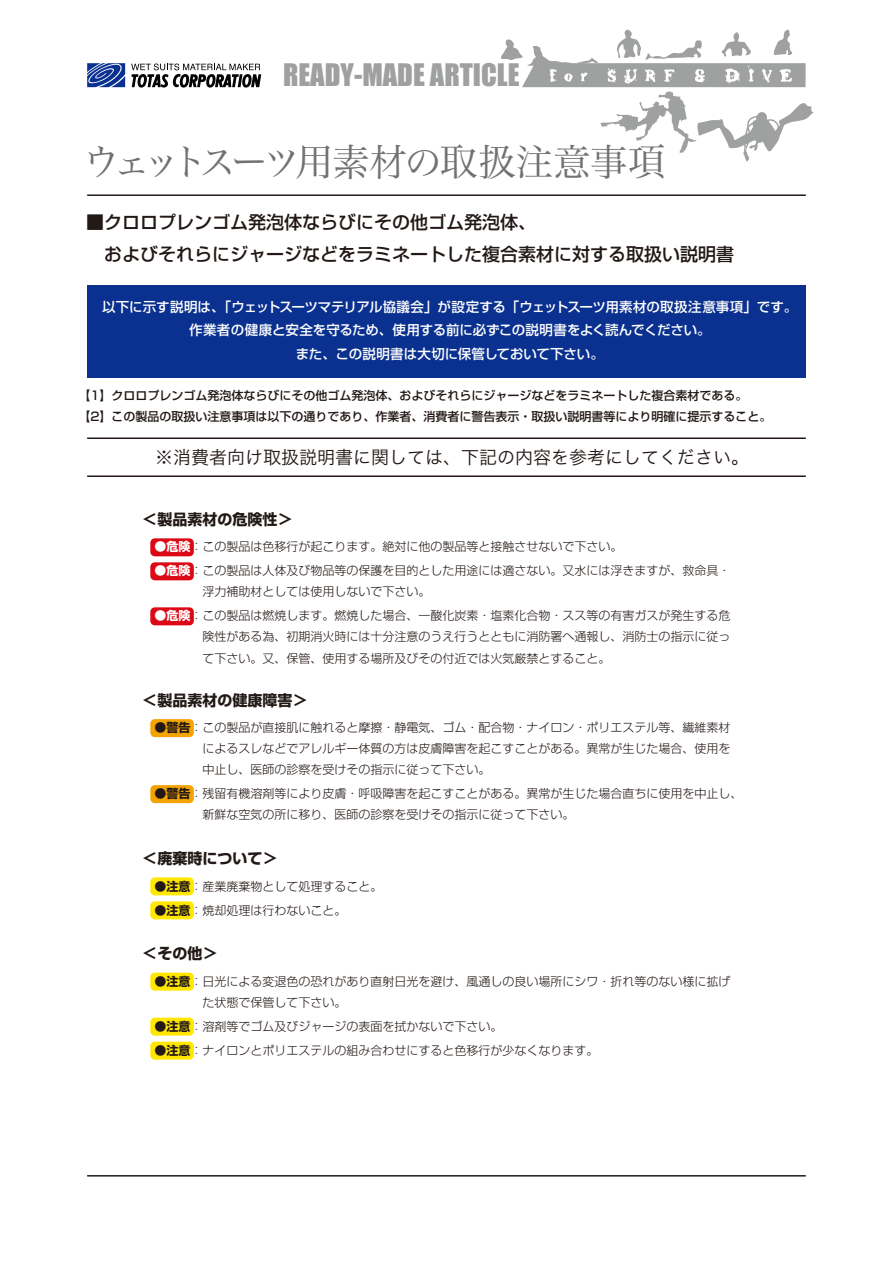
<style>
.page{position:relative;width:893px;height:1263px;background:#fff}
.page>*{position:absolute;margin:0;border:0;box-sizing:border-box;transform-origin:0 0}
.t1{font:37.5px "Hira Min Pro W3";letter-spacing:-.06em;color:#727171}
.t2{font:28.5px "Impact";color:#9fa0a0}
.t3{font:500 18px/31.5px "Shin Go Pro";color:#221815}
.t4{font:18px "Hira Kaku Pro W3";color:#221815}
.t5{font:700 15px "Shin Go Pro";color:#221815}
.t6{font:500 13.5px/23.7px "Shin Go Pro";letter-spacing:-.005em;color:#fff;text-align:center}
.t7{font:300 12px/21px "Shin Go Pro";color:#221815}
.t8{font:500 12px/21px "Shin Go Pro";color:#221815}
.s1{font-weight:700;color:#fff}
.s2{font-weight:700}
</style>
<div class="page">
<svg style="left:131px;top:64px;width:130px;height:24px"></svg>
<svg style="left:87px;top:63px;width:38px;height:24px"></svg>
<svg style="left:501px;top:29px;width:313px;height:133px"></svg>
<div style="left:150px;top:538px;width:44px;height:18px;background:#dd0816;border-radius:4px"></div>
<div style="left:150px;top:562px;width:44px;height:18px;background:#dd0816;border-radius:4px"></div>
<div style="left:150px;top:607px;width:44px;height:18px;background:#dd0816;border-radius:4px"></div>
<div style="left:150px;top:719px;width:44px;height:18px;background:#f4a400;border-radius:4px"></div>
<div style="left:150px;top:785px;width:44px;height:18px;background:#f4a400;border-radius:4px"></div>
<div style="left:150px;top:877px;width:44px;height:18px;background:#ffe700;border-radius:4px"></div>
<div style="left:150px;top:901px;width:44px;height:18px;background:#ffe700;border-radius:4px"></div>
<div style="left:150px;top:973px;width:44px;height:18px;background:#ffe700;border-radius:4px"></div>
<div style="left:150px;top:1042px;width:44px;height:18px;background:#ffe700;border-radius:4px"></div>
<div style="left:150px;top:1018px;width:44px;height:18px;background:#ffe700;border-radius:4px"></div>
<hr style="left:87px;top:194px;width:719px;height:2px;background:#221815">
<hr style="left:87px;top:437px;width:719px;height:2px;background:#221815">
<hr style="left:87px;top:475px;width:719px;height:2px;background:#221815">
<div style="left:87px;top:285px;width:719px;height:92px;background:#0b3190"></div>
<hr style="left:87px;top:1175px;width:719px;height:1px;background:#221815">
<h2 class="t2" style="left:283px;top:53px;width:238px">READY-MADE ARTICLE</h2>
<h1 class="t1" style="left:83px;top:130px;width:584px">ウェットスーツ用素材の取扱注意事項</h1>
<h3 class="t3" style="left:86px;top:204px;width:649px">■クロロプレンゴム発泡体ならびにその他ゴム発泡体、<br>　およびそれらにジャージなどをラミネートした複合素材に対する取扱い説明書</h3>
<p class="t6" style="left:102px;top:293px;width:697px">以下に示す説明は、「ウェットスーツマテリアル協議会」が設定する「ウェットスーツ用素材の取扱注意事項」です。作業者の健康と安全を守るため、使用する前に必ずこの説明書をよく読んでください。<br>また、この説明書は大切に保管しておいて下さい。</p>
<p class="t8" style="left:78px;top:383px;width:695px">【1】クロロプレンゴム発泡体ならびにその他ゴム発泡体、およびそれらにジャージなどをラミネートした複合素材である。【2】この製品の取扱い注意事項は以下の通りであり、作業者、消費者に警告表示・取扱い説明書等により明確に提示すること。</p>
<h3 class="t4" style="left:155px;top:441px;width:595px">※消費者向け取扱説明書に関しては、下記の内容を参考にしてください。</h3>
<p class="t5" style="left:142px;top:507px;width:151px">＜製品素材の危険性＞</p>
<p class="t7" style="left:154px;top:535px;width:469px"><span class="s1">●危険</span>：この製品は色移行が起こります。絶対に他の製品等と接触させないで下さい。</p>
<p class="t7" style="left:202px;top:559px;width:529px;text-indent:-48px"><span class="s1">●危険</span>：この製品は人体及び物品等の保護を目的とした用途には適さない。又水には浮きますが、救命具・浮力補助材としては使用しないで下さい。</p>
<p class="t7" style="left:202px;top:604px;width:529px;text-align:justify;text-indent:-48px"><span class="s1">●危険</span>：この製品は燃焼します。燃焼した場合、一酸化炭素・塩素化合物・スス等の有害ガスが発生する危険性がある為、初期消火時には十分注意のうえ行うとともに消防署へ通報し、消防士の指示に従って下さい。又、保管、使用する場所及びその付近では火気厳禁とすること。</p>
<p class="t5" style="left:142px;top:688px;width:166px">＜製品素材の健康障害＞</p>
<p class="t7" style="left:202px;top:716px;width:529px;text-align:justify;text-indent:-48px"><span class="s2">●警告</span>：この製品が直接肌に触れると摩擦・静電気、ゴム・配合物・ナイロン・ポリエステル等、繊維素材によるスレなどでアレルギー体質の方は皮膚障害を起こすことがある。異常が生じた場合、使用を中止し、医師の診察を受けその指示に従って下さい。</p>
<p class="t7" style="left:202px;top:782px;width:541px;text-indent:-48px"><span class="s2">●警告</span>：残留有機溶剤等により皮膚・呼吸障害を起こすことがある。異常が生じた場合直ちに使用を中止し、新鮮な空気の所に移り、医師の診察を受けその指示に従って下さい。</p>
<p class="t5" style="left:142px;top:846px;width:136px">＜廃棄時について＞</p>
<p class="t7" style="left:154px;top:874px;width:229px"><span class="s2">●注意</span>：産業廃棄物として処理すること。</p>
<p class="t7" style="left:154px;top:898px;width:193px"><span class="s2">●注意</span>：焼却処理は行わないこと。</p>
<p class="t5" style="left:142px;top:941px;width:76px">＜その他＞</p>
<p class="t7" style="left:202px;top:969px;width:529px;text-indent:-48px"><span class="s2">●注意</span>：日光による変退色の恐れがあり直射日光を避け、風通しの良い場所にシワ・折れ等のない様に拡げた状態で保管して下さい。</p>
<p class="t7" style="left:154px;top:1014px;width:349px"><span class="s2">●注意</span>：溶剤等でゴム及びジャージの表面を拭かないで下さい。</p>
<p class="t7" style="left:154px;top:1038px;width:445px"><span class="s2">●注意</span>：ナイロンとポリエステルの組み合わせにすると色移行が少なくなります。</p>
</div>
